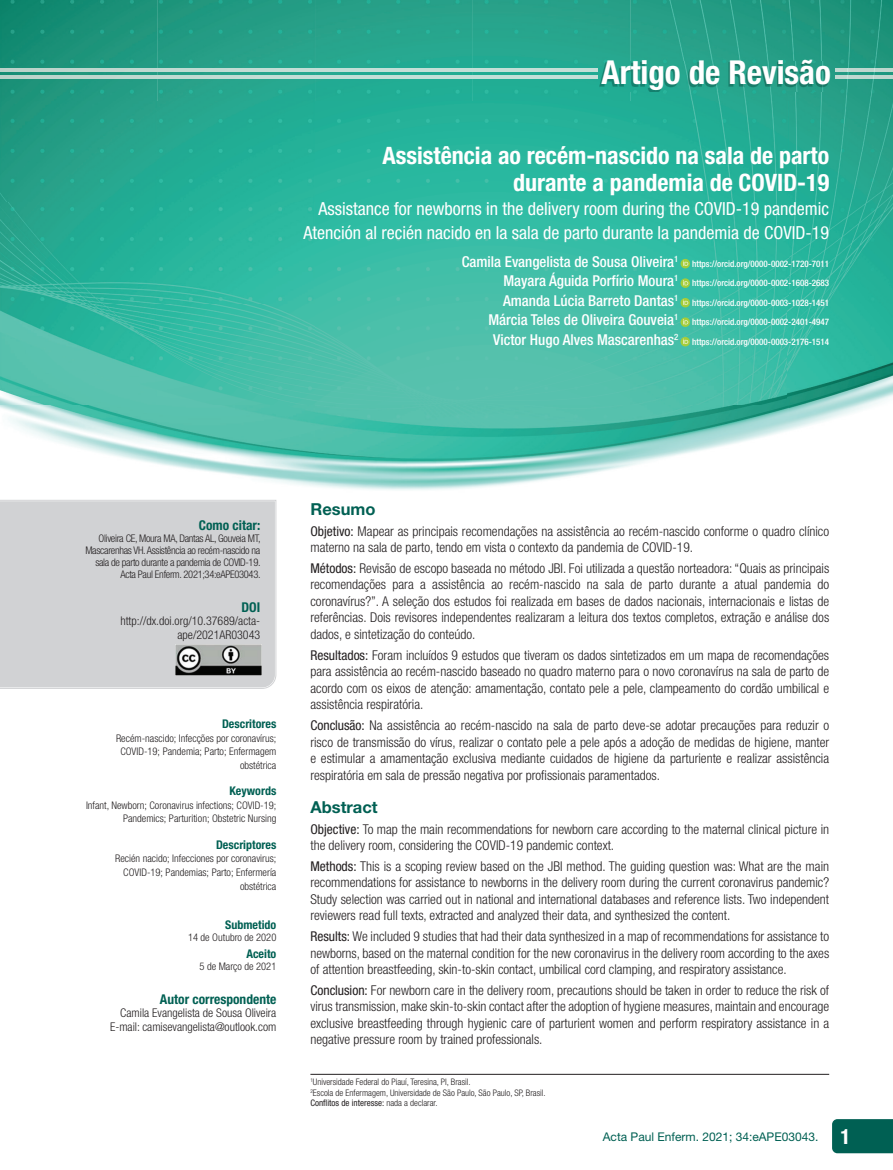
<style>
.page{position:relative;width:893px;height:1170px;background:#fff}
.page>*{position:absolute;margin:0;border:0;box-sizing:border-box;transform-origin:0 0}
.t1{font:700 condensed 33px "Helvetica Neue LT Std";color:#fff}
.t2{font:700 condensed 24px/27px "Helvetica Neue LT Std";color:#fff;text-align:right}
.t3{font:condensed 18px/24px "Helvetica Neue LT Std";color:#fff;text-align:right}
.t4{font:700 16.5px "Helvetica Neue LT Std";color:#006053}
.t5{font:500 condensed 15px "Helvetica Neue LT Std";color:#fff}
.t6{font:300 condensed 13.5px/16.5px "Helvetica Neue LT Std";color:#231f20;text-align:justify}
.t7{font:700 condensed 13.5px "Helvetica Neue LT Std";color:#006053}
.t8{font:300 condensed 12px/13.5px "Helvetica Neue LT Std";color:#231f20;text-align:right}
.t9{font:700 condensed 12px "Helvetica Neue LT Std";color:#006053}
.t10{font:12px "Helvetica Neue LT Std";color:#006053}
.t11{font:300 condensed 10.5px/13.5px "Helvetica Neue LT Std";color:#231f20;text-align:right}
.t12{font:300 condensed 10.5px/12px "Helvetica Neue LT Std";letter-spacing:-.03em;color:#231f20;text-align:right}
.t13{font:500 condensed 9px "Helvetica Neue LT Std";color:#fff}
.t14{font:300 condensed 9px/10.5px "Helvetica Neue LT Std";color:#231f20}
.s1{font-weight:400}
.s2{font-weight:700;font-stretch:condensed;font-size:21px;color:#fff}
</style>
<div class="page">
<div style="left:832px;top:1119px;width:61px;height:34px;background:#006053"></div>
<img style="left:0;top:0;width:893px;height:490px">
<img style="left:835px;top:75px;width:58px;height:4px">
<img style="left:835px;top:68px;width:58px;height:4px">
<svg style="left:0;top:500px;width:277px;height:189px"></svg>
<div style="left:0;top:501px;width:275px;height:186px;background:#d1d2d4"></div>
<svg style="left:680px;top:259px;width:10px;height:9px"></svg>
<svg style="left:683px;top:260px;width:5px;height:6px"></svg>
<svg style="left:680px;top:278px;width:10px;height:10px"></svg>
<svg style="left:683px;top:280px;width:5px;height:5px"></svg>
<svg style="left:680px;top:298px;width:10px;height:9px"></svg>
<svg style="left:683px;top:299px;width:5px;height:6px"></svg>
<svg style="left:680px;top:317px;width:10px;height:10px"></svg>
<svg style="left:683px;top:319px;width:5px;height:5px"></svg>
<svg style="left:680px;top:337px;width:10px;height:9px"></svg>
<svg style="left:683px;top:338px;width:5px;height:6px"></svg>
<hr style="left:310px;top:1073px;width:519px;height:1px;background:#231f20">
<img style="left:175px;top:644px;width:86px;height:31px">
<img style="left:599px;top:62px;width:229px;height:30px">
<img style="left:0;top:75px;width:597px;height:4px">
<img style="left:0;top:68px;width:597px;height:4px">
<h1 class="t1" style="left:601px;top:52px;width:231px">Artigo de Revisão</h1>
<h2 class="t2" style="left:383px;top:141px;width:448px">Assistência ao recém-nascido na sala de parto durante a pandemia de COVID-19</h2>
<h3 class="t3" style="left:304px;top:196px;width:527px">Assistance for newborns in the delivery room during the COVID-19 pandemic<br>Atención al recién nacido en la sala de parto durante la pandemia de COVID-19</h3>
<p class="t5" style="left:462px;top:252px;width:218px">Camila Evangelista de Sousa Oliveira<sup>1</sup></p>
<p class="t13" style="left:692px;top:258px;width:138px">https://orcid.org/0000-0002-1720-7011</p>
<p class="t5" style="left:503px;top:272px;width:177px">Mayara Águida Porfírio Moura<sup>1</sup></p>
<p class="t13" style="left:692px;top:278px;width:138px">https://orcid.org/0000-0002-1608-2683</p>
<p class="t5" style="left:503px;top:291px;width:177px">Amanda Lúcia Barreto Dantas<sup>1</sup></p>
<p class="t13" style="left:692px;top:297px;width:138px">https://orcid.org/0000-0003-1028-1451</p>
<p class="t5" style="left:488px;top:311px;width:192px">Márcia Teles de Oliveira Gouveia<sup>1</sup></p>
<p class="t13" style="left:692px;top:317px;width:138px">https://orcid.org/0000-0002-2401-4947</p>
<p class="t5" style="left:493px;top:330px;width:187px">Victor Hugo Alves Mascarenhas<sup>2</sup></p>
<p class="t13" style="left:692px;top:336px;width:138px">https://orcid.org/0000-0003-2176-1514</p>
<p class="t7" style="left:199px;top:517px;width:63px">Como citar:</p>
<p class="t12" style="left:85px;top:532px;width:177px">Oliveira CE, Moura MA, Dantas AL, Gouveia MT, Mascarenhas VH. Assistência ao recém-nascido na sala de parto durante a pandemia de COVID-19.<br>Acta Paul Enferm. 2021;34:eAPE03043.</p>
<p class="t7" style="left:241px;top:599px;width:20px">DOI</p>
<p class="t8" style="left:120px;top:614px;width:141px">http://dx.doi.org/10.37689/acta&shy;ape/2021AR03043</p>
<p class="t9" style="left:222px;top:716px;width:56px">Descritores</p>
<p class="t11" style="left:116px;top:731px;width:162px">Recém-nascido; Infecções por coronavírus;<br>COVID-19; Pandemia; Parto; Enfermagem obstétrica</p>
<p class="t9" style="left:230px;top:783px;width:48px">Keywords</p>
<p class="t11" style="left:86px;top:798px;width:192px">Infant, Newborn; Coronavirus infections; COVID-19;<br>Pandemics; Parturition; Obstetric Nursing</p>
<p class="t9" style="left:216px;top:837px;width:62px">Descriptores</p>
<p class="t11" style="left:115px;top:851px;width:163px">Recién nacido; Infecciones por coronavirus;<br>COVID-19; Pandemias; Parto; Enfermería obstétrica</p>
<p class="t9" style="left:225px;top:916px;width:53px">Submetido</p>
<p class="t11" style="left:188px;top:929px;width:90px">14 de Outubro de 2020</p>
<p class="t9" style="left:246px;top:946px;width:31px">Aceito</p>
<p class="t11" style="left:199px;top:959px;width:78px">5 de Março de 2021</p>
<p class="t7" style="left:160px;top:990px;width:118px">Autor correspondente</p>
<p class="t8" style="left:110px;top:1006px;width:168px">Camila Evangelista de Sousa Oliveira<br>E-mail: camisevangelista@outlook.com</p>
<p class="t4" style="left:310px;top:498px;width:67px">Resumo</p>
<p class="t6" style="left:310px;top:522px;width:520px"><span class="s1">Objetivo:</span> Mapear as principais recomendações na assistência ao recém-nascido conforme o quadro clínico materno na sala de parto, tendo em vista o contexto da pandemia de COVID-19.</p>
<p class="t6" style="left:310px;top:559px;width:520px"><span class="s1">Métodos:</span> Revisão de escopo baseada no método JBI. Foi utilizada a questão norteadora: “Quais as principais recomendações para a assistência ao recém-nascido na sala de parto durante a atual pandemia do coronavírus?”. A seleção dos estudos foi realizada em bases de dados nacionais, internacionais e listas de referências. Dois revisores independentes realizaram a leitura dos textos completos, extração e análise dos dados, e sintetização do conteúdo.</p>
<p class="t6" style="left:310px;top:646px;width:520px"><span class="s1">Resultados:</span> Foram incluídos 9 estudos que tiveram os dados sintetizados em um mapa de recomendações para assistência ao recém-nascido baseado no quadro materno para o novo coronavírus na sala de parto de acordo com os eixos de atenção: amamentação, contato pele a pele, clampeamento do cordão umbilical e assistência respiratória.</p>
<p class="t6" style="left:310px;top:716px;width:520px"><span class="s1">Conclusão:</span> Na assistência ao recém-nascido na sala de parto deve-se adotar precauções para reduzir o risco de transmissão do vírus, realizar o contato pele a pele após a adoção de medidas de higiene, manter e estimular a amamentação exclusiva mediante cuidados de higiene da parturiente e realizar assistência respiratória em sala de pressão negativa por profissionais paramentados.</p>
<p class="t4" style="left:310px;top:796px;width:69px">Abstract</p>
<p class="t6" style="left:310px;top:820px;width:520px"><span class="s1">Objective:</span> To map the main recommendations for newborn care according to the maternal clinical picture in the delivery room, considering the COVID-19 pandemic context.</p>
<p class="t6" style="left:310px;top:857px;width:520px"><span class="s1">Methods:</span> This is a scoping review based on the JBI method. The guiding question was: What are the main recommendations for assistance to newborns in the delivery room during the current coronavirus pandemic?<br>Study selection was carried out in national and international databases and reference lists. Two independent reviewers read full texts, extracted and analyzed their data, and synthesized the content.</p>
<p class="t6" style="left:310px;top:927px;width:520px"><span class="s1">Results:</span> We included 9 studies that had their data synthesized in a map of recommendations for assistance to newborns, based on the maternal condition for the new coronavirus in the delivery room according to the axes of attention breastfeeding, skin-to-skin contact, umbilical cord clamping, and respiratory assistance.</p>
<p class="t6" style="left:310px;top:981px;width:520px"><span class="s1">Conclusion:</span> For newborn care in the delivery room, precautions should be taken in order to reduce the risk of virus transmission, make skin-to-skin contact after the adoption of hygiene measures, maintain and encourage exclusive breastfeeding through hygienic care of parturient women and perform respiratory assistance in a negative pressure room by trained professionals.</p>
<p class="t14" style="left:310px;top:1076px;width:237px"><sup>1</sup>Universidade Federal do Piauí, Teresina, PI, Brasil.<br><sup>2</sup>Escola de Enfermagem, Universidade de São Paulo, São Paulo, SP, Brasil.<br><span class="s1">Conflitos de interesse:</span> nada a declarar.</p>
<p class="t10" style="left:603px;top:1129px;width:249px">Acta Paul Enferm. 2021; 34:eAPE03043. <span class="s2">1</span></p>
</div>
